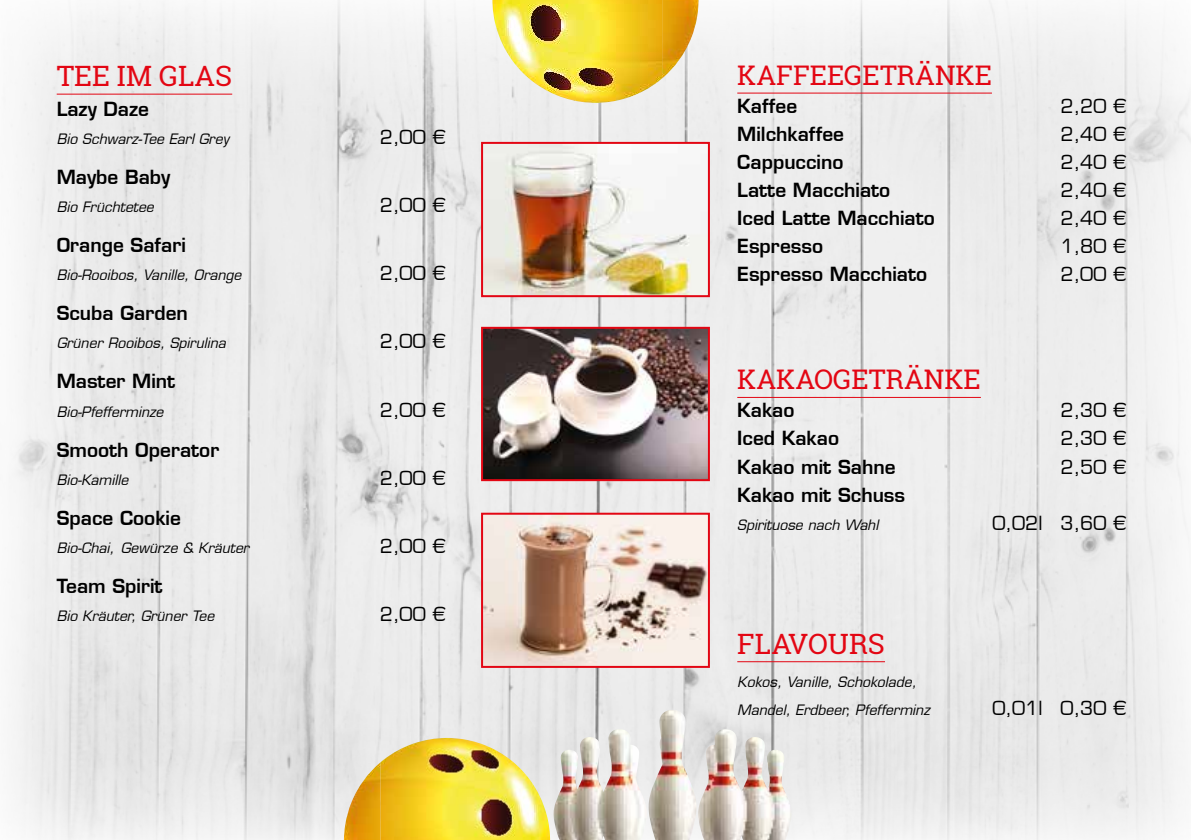
<style>
.page{position:relative;width:1191px;height:840px;background:#fff}
.page>*{position:absolute;margin:0;border:0;box-sizing:border-box;transform-origin:0 0}
.t1{font:28px "Roboto Slab";color:#e30613}
.t2{font:27px "Roboto Slab";color:#e30613}
.t3{font:600 19px "Eurostile LT";color:#000}
.t4{font:19px "Eurostile LT";color:#000}
.t5{font:italic 14px/28px "Eurostile LT";color:#000}
</style>
<div class="page">
<img style="left:9px;top:0;width:1182px;height:839px">
<img style="left:597px;top:709px;width:99px;height:130px">
<img style="left:380px;top:737px;width:170px;height:102px">
<img style="left:344px;top:762px;width:36px;height:77px">
<img style="left:492px;top:0;width:170px;height:104px">
<img style="left:662px;top:0;width:36px;height:78px">
<img style="left:484px;top:145px;width:223px;height:149px">
<div style="left:481px;top:142px;width:229px;height:155px;border:2px solid #e30613"></div>
<img style="left:484px;top:329px;width:223px;height:149px">
<div style="left:481px;top:326px;width:229px;height:155px;border:2px solid #e30613"></div>
<img style="left:484px;top:515px;width:223px;height:149px">
<div style="left:481px;top:512px;width:229px;height:155px;border:2px solid #e30613"></div>
<hr style="left:57px;top:94px;width:175px;height:1px;background:#e30613">
<hr style="left:737px;top:92px;width:255px;height:1px;background:#e30613">
<hr style="left:737px;top:396px;width:244px;height:1px;background:#e30613">
<hr style="left:737px;top:660px;width:148px;height:1px;background:#e30613">
<h1 class="t1" style="left:57px;top:57px;width:177px">TEE IM GLAS</h1>
<h3 class="t3" style="left:57px;top:97px;width:94px">Lazy Daze</h3>
<p class="t5" style="left:57px;top:125px;width:174px">Bio Schwarz-Tee Earl Grey</p>
<h3 class="t4" style="left:380px;top:126px;width:67px">2,00 €</h3>
<h3 class="t3" style="left:57px;top:165px;width:115px">Maybe Baby</h3>
<p class="t5" style="left:57px;top:193px;width:99px">Bio Früchtetee</p>
<h3 class="t4" style="left:380px;top:194px;width:67px">2,00 €</h3>
<h3 class="t3" style="left:57px;top:233px;width:131px">Orange Safari</h3>
<p class="t5" style="left:57px;top:261px;width:186px">Bio-Rooibos, Vanille, Orange</p>
<h3 class="t4" style="left:380px;top:262px;width:67px">2,00 €</h3>
<h3 class="t3" style="left:57px;top:301px;width:133px">Scuba Garden</h3>
<p class="t5" style="left:57px;top:329px;width:171px">Grüner Rooibos, Spirulina</p>
<h3 class="t4" style="left:380px;top:330px;width:67px">2,00 €</h3>
<h3 class="t3" style="left:57px;top:369px;width:120px">Master Mint</h3>
<p class="t5" style="left:57px;top:397px;width:108px">Bio-Pfefferminze</p>
<h3 class="t4" style="left:380px;top:398px;width:67px">2,00 €</h3>
<h3 class="t3" style="left:57px;top:437px;width:164px">Smooth Operator</h3>
<p class="t5" style="left:57px;top:465px;width:73px">Bio-Kamille</p>
<h3 class="t4" style="left:380px;top:466px;width:67px">2,00 €</h3>
<h3 class="t3" style="left:57px;top:505px;width:126px">Space Cookie</h3>
<p class="t5" style="left:57px;top:533px;width:194px">Bio-Chai, Gewürze &amp; Kräuter</p>
<h3 class="t4" style="left:380px;top:534px;width:67px">2,00 €</h3>
<h3 class="t3" style="left:57px;top:573px;width:107px">Team Spirit</h3>
<p class="t5" style="left:57px;top:601px;width:159px">Bio Kräuter, Grüner Tee</p>
<h3 class="t4" style="left:380px;top:602px;width:67px">2,00 €</h3>
<h2 class="t2" style="left:737px;top:57px;width:256px">KAFFEEGETRÄNKE</h2>
<h3 class="t3" style="left:737px;top:94px;width:61px">Kaffee</h3>
<h3 class="t4" style="left:1060px;top:95px;width:67px">2,20 €</h3>
<h3 class="t3" style="left:737px;top:122px;width:108px">Milchkaffee</h3>
<h3 class="t4" style="left:1060px;top:123px;width:67px">2,40 €</h3>
<h3 class="t3" style="left:737px;top:150px;width:108px">Cappuccino</h3>
<h3 class="t4" style="left:1060px;top:151px;width:67px">2,40 €</h3>
<h3 class="t3" style="left:737px;top:178px;width:155px">Latte Macchiato</h3>
<h3 class="t4" style="left:1060px;top:179px;width:67px">2,40 €</h3>
<h3 class="t3" style="left:737px;top:206px;width:199px">Iced Latte Macchiato</h3>
<h3 class="t4" style="left:1060px;top:207px;width:67px">2,40 €</h3>
<h3 class="t3" style="left:737px;top:234px;width:87px">Espresso</h3>
<h3 class="t4" style="left:1060px;top:235px;width:67px">1,80 €</h3>
<h3 class="t3" style="left:737px;top:262px;width:191px">Espresso Macchiato</h3>
<h3 class="t4" style="left:1060px;top:263px;width:67px">2,00 €</h3>
<h2 class="t2" style="left:737px;top:361px;width:245px">KAKAOGETRÄNKE</h2>
<h3 class="t3" style="left:737px;top:398px;width:59px">Kakao</h3>
<h3 class="t4" style="left:1060px;top:399px;width:67px">2,30 €</h3>
<h3 class="t3" style="left:737px;top:426px;width:103px">Iced Kakao</h3>
<h3 class="t4" style="left:1060px;top:427px;width:67px">2,30 €</h3>
<h3 class="t3" style="left:737px;top:454px;width:160px">Kakao mit Sahne</h3>
<h3 class="t4" style="left:1060px;top:455px;width:67px">2,50 €</h3>
<h3 class="t3" style="left:737px;top:482px;width:169px">Kakao mit Schuss</h3>
<p class="t5" style="left:737px;top:510px;width:143px">Spirituose nach Wahl</p>
<h3 class="t4" style="left:992px;top:511px;width:135px">0,02l 3,60 €</h3>
<h1 class="t1" style="left:737px;top:624px;width:149px">FLAVOURS</h1>
<p class="t5" style="left:737px;top:668px;width:194px">Kokos, Vanille, Schokolade,<br>Mandel, Erdbeer, Pfefferminz</p>
<h3 class="t4" style="left:992px;top:696px;width:135px">0,01l 0,30 €</h3>
</div>
